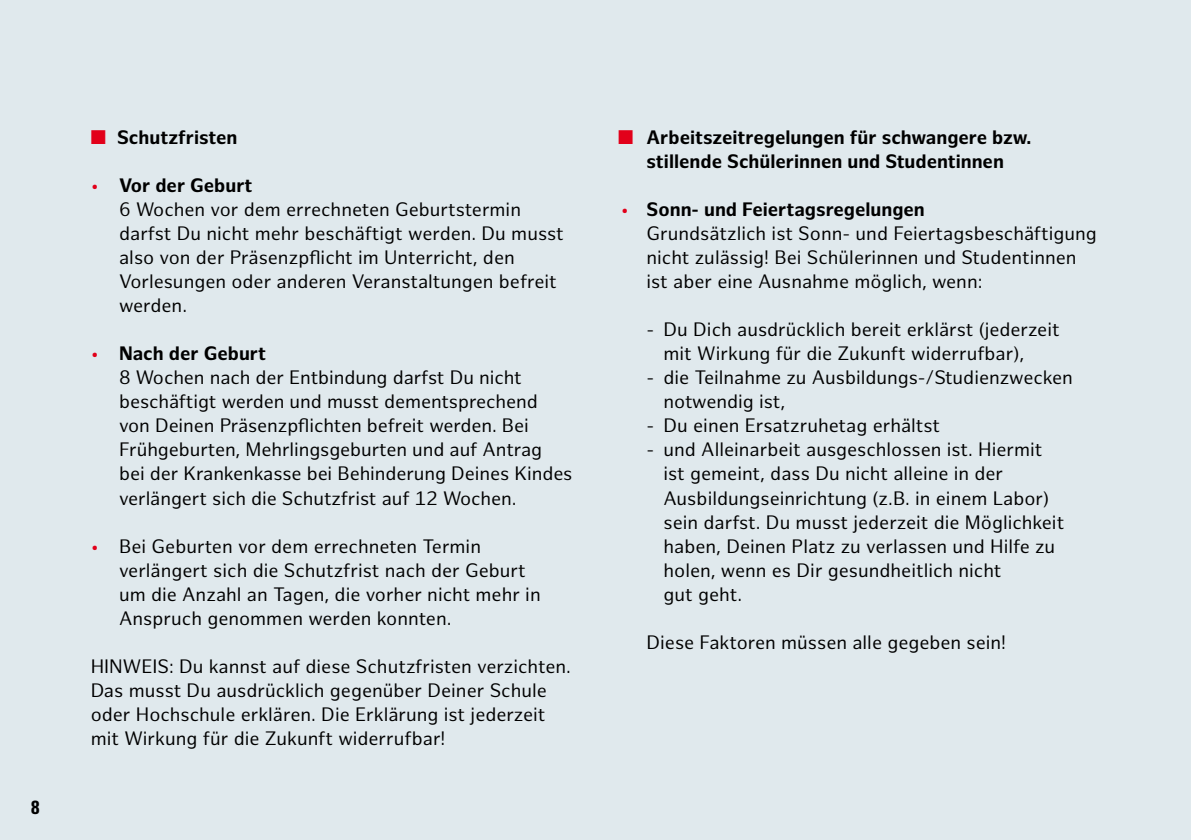
<style>
.page{position:relative;width:1191px;height:840px;background:#fff}
.page>*{position:absolute;margin:0;border:0;box-sizing:border-box;transform-origin:0 0}
.t1{font:19px/24px "Hamburg Sans";color:#000}
.t2{font:700 19px/24px "Hamburg Sans";color:#000;text-align:center}
.t3{font:700 condensed 19px "Univers LT Std";color:#000}
.s1{color:#e2001a}
.s2{font-weight:700}
</style>
<div class="page">
<div style="left:0;top:0;width:1191px;height:839px;background:#e0e9ed"></div>
<p class="t3" style="left:31px;top:795px;width:10px">8</p>
<p class="t2" style="left:91px;top:126px;width:148px"><span class="s1">■</span> Schutzfristen</p>
<p class="t1" style="left:119px;top:174px;width:446px;text-indent:-28px"><span class="s1">•</span> <span class="s2">Vor der Geburt<br></span>6 Wochen vor dem errechneten Geburtstermin darfst Du nicht mehr beschäftigt werden. Du musst also von der Präsenzpflicht im Unterricht, den Vorlesungen oder anderen Veranstaltungen befreit werden.</p>
<p class="t1" style="left:119px;top:342px;width:455px;text-indent:-28px"><span class="s1">•</span> <span class="s2">Nach der Geburt<br></span>8 Wochen nach der Entbindung darfst Du nicht beschäftigt werden und musst dementsprechend von Deinen Präsenzpflichten befreit werden. Bei Frühgeburten, Mehrlingsgeburten und auf Antrag<br>bei der Krankenkasse bei Behinderung Deines Kindes verlängert sich die Schutzfrist auf 12 Wochen.</p>
<p class="t1" style="left:119px;top:534px;width:423px;text-indent:-28px"><span class="s1">•</span> Bei Geburten vor dem errechneten Termin verlängert sich die Schutzfrist nach der Geburt um die Anzahl an Tagen, die vorher nicht mehr in Anspruch genommen werden konnten.</p>
<p class="t1" style="left:91px;top:654px;width:482px">HINWEIS: Du kannst auf diese Schutzfristen verzichten.<br>Das musst Du ausdrücklich gegenüber Deiner Schule oder Hochschule erklären. Die Erklärung ist jederzeit mit Wirkung für die Zukunft widerrufbar!</p>
<p class="t2" style="left:618px;top:126px;width:415px"><span class="s1">■</span> Arbeitszeitregelungen für schwangere bzw. stillende Schülerinnen und Studentinnen</p>
<p class="t1" style="left:646px;top:198px;width:452px;text-indent:-26px"><span class="s1">•</span> <span class="s2">Sonn- und Feiertagsregelungen<br></span>Grundsätzlich ist Sonn- und Feiertagsbeschäftigung nicht zulässig! Bei Schülerinnen und Studentinnen ist aber eine Ausnahme möglich, wenn:</p>
<p class="t1" style="left:663px;top:318px;width:397px;text-indent:-17px">- Du Dich ausdrücklich bereit erklärst (jederzeit mit Wirkung für die Zukunft widerrufbar),</p>
<p class="t1" style="left:663px;top:366px;width:411px;text-indent:-17px">- die Teilnahme zu Ausbildungs-/Studienzwecken notwendig ist,</p>
<p class="t1" style="left:646px;top:414px;width:295px">- Du einen Ersatzruhetag erhältst</p>
<p class="t1" style="left:663px;top:438px;width:402px;text-indent:-17px">- und Alleinarbeit ausgeschlossen ist. Hiermit ist gemeint, dass Du nicht alleine in der Ausbildungseinrichtung (z.B. in einem Labor) sein darfst. Du musst jederzeit die Möglichkeit haben, Deinen Platz zu verlassen und Hilfe zu holen, wenn es Dir gesundheitlich nicht<br>gut geht.</p>
<p class="t1" style="left:646px;top:630px;width:361px">Diese Faktoren müssen alle gegeben sein!</p>
</div>
